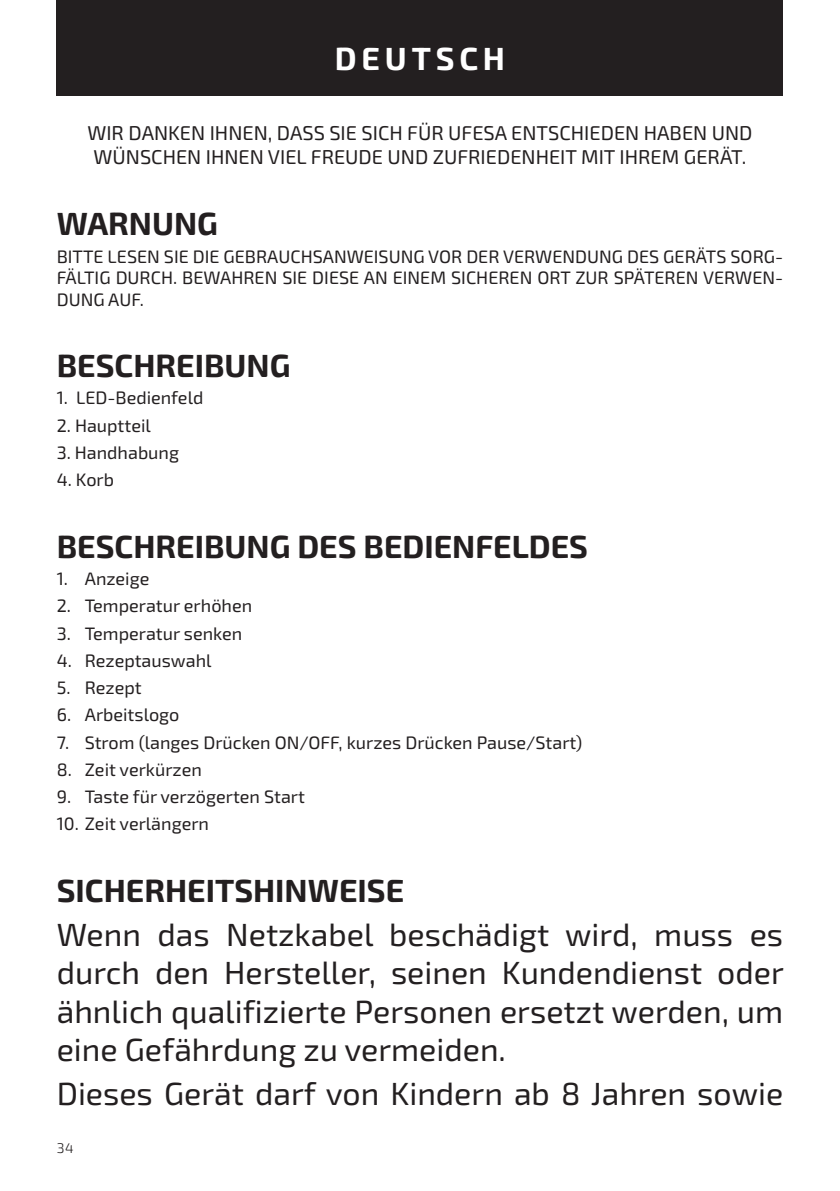
<style>
.page{position:relative;width:840px;height:1191px;background:#fff}
.page>*{position:absolute;margin:0;border:0;box-sizing:border-box;transform-origin:0 0}
.t1{font:32px/38.4px "Exo 2";color:#231f20;text-align:justify}
.t2{font:700 32px "Exo 2";color:#231f20}
.t3{font:700 32px "Exo 2";letter-spacing:.15em;color:#fff}
.t4{font:20px/24px "Exo 2";color:#231f20;text-align:center}
.t5{font:18px/21.6px "Exo 2";color:#231f20;text-align:justify}
.t6{font:300 14px "Exo 2";color:#231f20}
</style>
<div class="page">
<div style="left:57px;top:0;width:725px;height:95px;background:#231f20"></div>
<h1 class="t3" style="left:335px;top:37px;width:172px">DEUTSCH</h1>
<p class="t4" style="left:87px;top:121px;width:666px">WIR DANKEN IHNEN, DASS SIE SICH FÜR UFESA ENTSCHIEDEN HABEN UND<br>WÜNSCHEN IHNEN VIEL FREUDE UND ZUFRIEDENHEIT MIT IHREM GERÄT.</p>
<h1 class="t2" style="left:57px;top:202px;width:163px">WARNUNG</h1>
<p class="t5" style="left:57px;top:246px;width:727px">BITTE LESEN SIE DIE GEBRAUCHSANWEISUNG VOR DER VERWENDUNG DES GERÄTS SORG-FÄLTIG DURCH. BEWAHREN SIE DIESE AN EINEM SICHEREN ORT ZUR SPÄTEREN VERWEN-DUNG AUF.</p>
<h1 class="t2" style="left:57px;top:343px;width:235px">BESCHREIBUNG</h1>
<p class="t5" style="left:57px;top:388px;width:148px">1. LED-Bedienfeld</p>
<p class="t5" style="left:57px;top:415px;width:96px">2. Hauptteil</p>
<p class="t5" style="left:57px;top:442px;width:124px">3. Handhabung</p>
<p class="t5" style="left:57px;top:469px;width:59px">4. Korb</p>
<h1 class="t2" style="left:57px;top:524px;width:532px">BESCHREIBUNG DES BEDIENFELDES</h1>
<p class="t5" style="left:57px;top:568px;width:94px">1. Anzeige</p>
<p class="t5" style="left:57px;top:595px;width:197px">2. Temperatur erhöhen</p>
<p class="t5" style="left:57px;top:623px;width:187px">3. Temperatur senken</p>
<p class="t5" style="left:57px;top:650px;width:156px">4. Rezeptauswahl</p>
<p class="t5" style="left:57px;top:677px;width:86px">5. Rezept</p>
<p class="t5" style="left:57px;top:704px;width:124px">6. Arbeitslogo</p>
<p class="t5" style="left:57px;top:732px;width:527px">7. Strom (langes Drücken ON/OFF, kurzes Drücken Pause/Start)</p>
<p class="t5" style="left:57px;top:759px;width:147px">8. Zeit verkürzen</p>
<p class="t5" style="left:57px;top:786px;width:249px">9. Taste für verzögerten Start</p>
<p class="t5" style="left:57px;top:813px;width:154px">10. Zeit verlängern</p>
<h1 class="t2" style="left:57px;top:868px;width:349px">SICHERHEITSHINWEISE</h1>
<h1 class="t1" style="left:57px;top:916px;width:728px">Wenn das Netzkabel beschädigt wird, muss es durch den Hersteller, seinen Kundendienst oder ähnlich qualifizierte Personen ersetzt werden, um eine Gefährdung zu vermeiden.</h1>
<h1 class="t1" style="left:57px;top:1075px;width:727px">Dieses Gerät darf von Kindern ab 8 Jahren sowie</h1>
<p class="t6" style="left:57px;top:1140px;width:18px">34</p>
</div>
